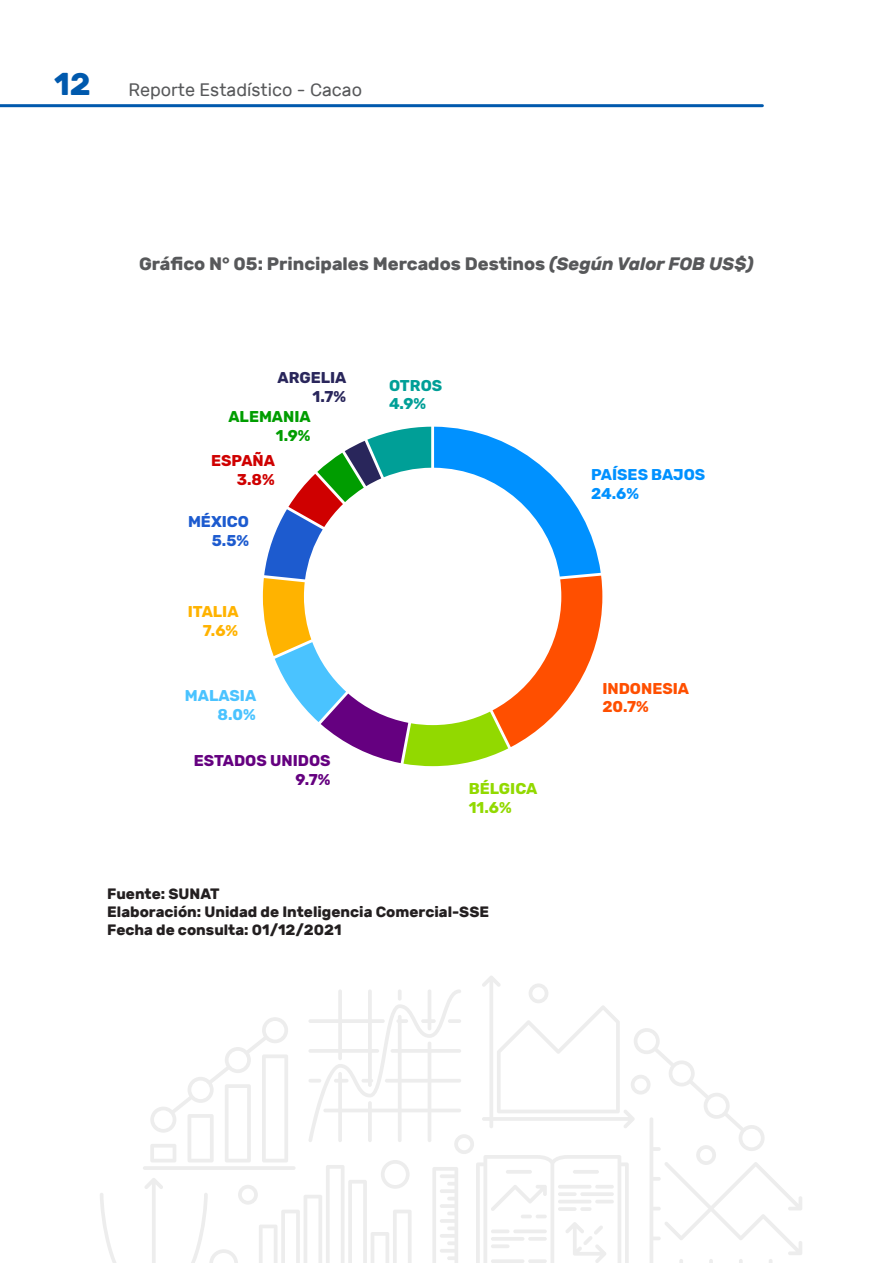
<style>
.page{position:relative;width:893px;height:1263px;background:#fff}
.page>*{position:absolute;margin:0;border:0;box-sizing:border-box;transform-origin:0 0}
.t1{font:700 18px "Rubik";color:#57585a}
.t2{font:18px "Rubik";color:#57585a}
.t3{font:700 15.6px/18.8px "Rubik";color:#650080;text-align:right}
.t4{font:700 15.6px/18.8px "Rubik";color:#0091ff}
.t5{font:700 15.6px/18.8px "Rubik";color:#ff4f00}
.t6{font:700 15.6px/18.8px "Rubik";color:#92d900}
.t7{font:700 15.6px/18.8px "Rubik";color:#009d00;text-align:right}
.t8{font:700 15.6px/18.8px "Rubik";color:#4ac3ff;text-align:right}
.t9{font:700 15.6px/18.8px "Rubik";color:#29265b;text-align:right}
.t10{font:700 15.6px/18.8px "Rubik";color:#ffb300;text-align:right}
.t11{font:700 15.6px/18.8px "Rubik";color:#1d5bcf;text-align:right}
.t12{font:700 15.6px/18.8px "Rubik";color:#cf0000;text-align:right}
.t13{font:700 15.6px/18.8px "Rubik";color:#009f97}
.t14{font:700 15px "Rubik";color:#231f20}
.s1{font-weight:700;font-size:31.5px;color:#0059ad}
.s2{font-style:italic}
</style>
<div class="page">
<hr style="left:0;top:104px;width:762px;height:3px;background:#0059ad">
<svg style="left:100px;top:976px;width:702px;height:287px"></svg>
<svg style="left:263px;top:427px;width:339px;height:339px"></svg>
<p class="t2" style="left:54px;top:79px;width:310px"><span class="s1">12</span> Reporte Estadístico - Cacao</p>
<p class="t1" style="left:139px;top:253px;width:616px">Gráfico N° 05: Principales Mercados Destinos <span class="s2">(Según Valor FOB US$)</span></p>
<p class="t9" style="left:277px;top:369px;width:71px">ARGELIA<br>1.7%</p>
<p class="t13" style="left:389px;top:376px;width:55px">OTROS<br>4.9%</p>
<p class="t7" style="left:228px;top:408px;width:84px">ALEMANIA<br>1.9%</p>
<p class="t12" style="left:211px;top:452px;width:65px">ESPAÑA<br>3.8%</p>
<p class="t11" style="left:188px;top:513px;width:63px">MÉXICO<br>5.5%</p>
<p class="t10" style="left:188px;top:603px;width:52px">ITALIA<br>7.6%</p>
<p class="t8" style="left:185px;top:687px;width:73px">MALASIA<br>8.0%</p>
<p class="t3" style="left:194px;top:752px;width:138px">ESTADOS UNIDOS<br>9.7%</p>
<p class="t6" style="left:469px;top:779px;width:70px">BÉLGICA<br>11.6%</p>
<p class="t14" style="left:107px;top:884px;width:114px">Fuente: SUNAT</p>
<p class="t14" style="left:107px;top:902px;width:383px">Elaboración: Unidad de Inteligencia Comercial-SSE</p>
<p class="t14" style="left:107px;top:920px;width:236px">Fecha de consulta: 01/12/2021</p>
<p class="t4" style="left:591px;top:466px;width:116px">PAÍSES BAJOS<br>24.6%</p>
<p class="t5" style="left:602px;top:679px;width:88px">INDONESIA<br>20.7%</p>
</div>
